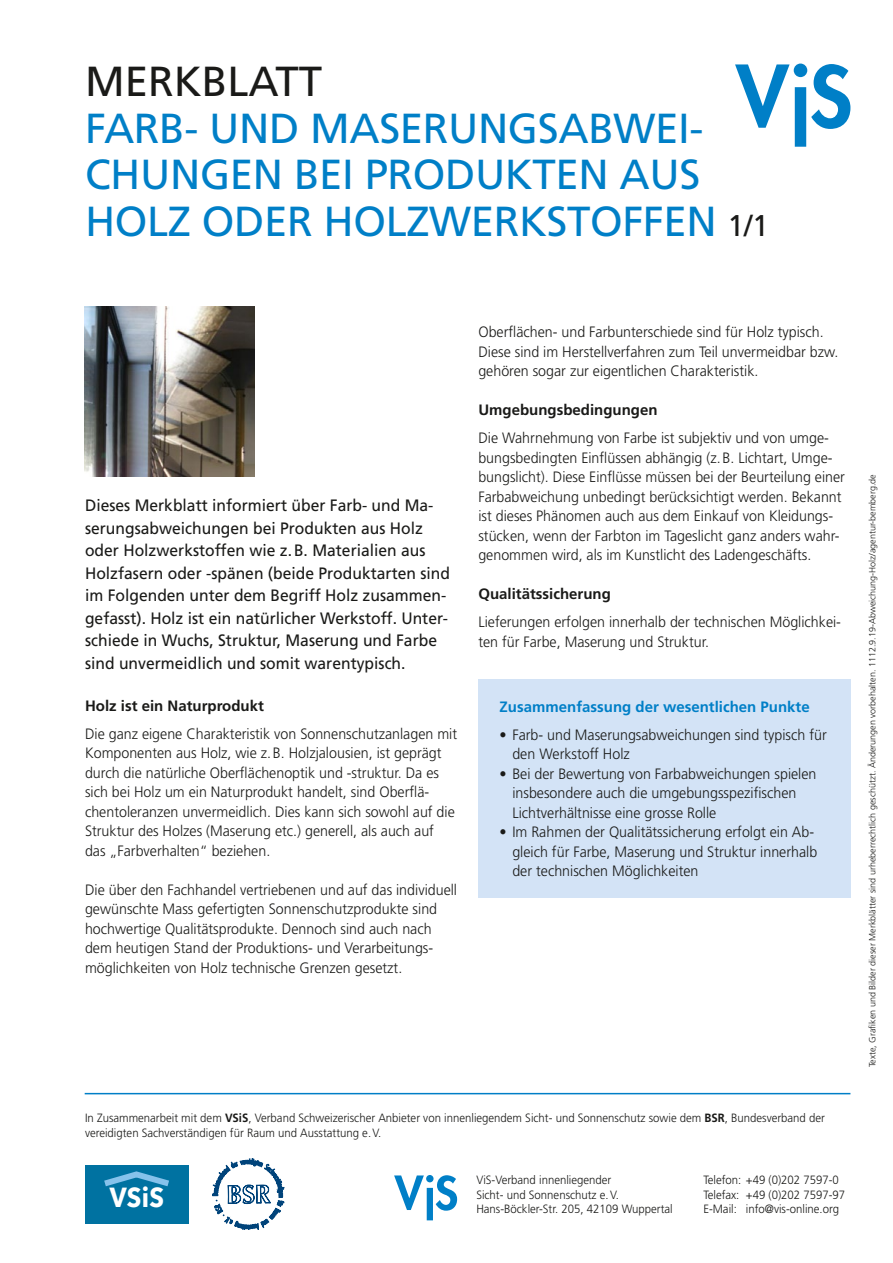
<style>
.page{position:relative;width:893px;height:1263px;background:#fff}
.page>*{position:absolute;margin:0;border:0;box-sizing:border-box;transform-origin:0 0}
.t1{font:42px/46.5px "Frutiger";letter-spacing:-.01em;color:#007fc7}
.t2{font:42px "Frutiger";color:#1a1a18}
.t3{font:700 27.6px "Avenir Next LT Com";color:#fff;scale:.9 1}
.t4{font:16.5px/22.5px "Frutiger";color:#1a1a18;scale:.95 1}
.t5{font:300 15px/19.5px "Frutiger";color:#1a1a18;scale:.95 1}
.t6{font:700 15px "Frutiger";color:#1a1a18}
.t7{font:700 15px "Frutiger";color:#007fc7}
.t8{font:300 12px/14.4px "Frutiger";color:#1a1a18;scale:.95 1}
.t9{font:300 9px "Frutiger";color:#1a1a18}
.s1{font-size:30px;color:#1a1a18}
.s2{font-weight:700}
</style>
<div class="page">
<svg style="left:735px;top:64px;width:115px;height:83px"></svg>
<img style="left:85px;top:306px;width:170px;height:170px">
<hr style="left:85px;top:1093px;width:765px;height:1px;background:#007fc7">
<div style="left:478px;top:679px;width:372px;height:219px;background:#d3e3f6"></div>
<svg style="left:394px;top:1175px;width:63px;height:45px"></svg>
<div style="left:85px;top:1165px;width:104px;height:58px;background:#0072a1"></div>
<svg style="left:104px;top:1171px;width:65px;height:16px"></svg>
<svg style="left:212px;top:1158px;width:72px;height:72px"></svg>
<h1 class="t2" style="left:85px;top:57px;width:239px">MERKBLATT</h1>
<h1 class="t1" style="left:85px;top:105px;width:685px">FARB- UND MASERUNGSABWEI-<br>CHUNGEN BEI PRODUKTEN AUS<br>HOLZ ODER HOLZWERKSTOFFEN <span class="s1">1/1</span></h1>
<p class="t4" style="left:85px;top:494px;width:386px">Dieses Merkblatt informiert über Farb- und Ma&shy;serungsabweichungen bei Produkten aus Holz oder Holzwerkstoffen wie z.B. Materialien aus Holzfasern oder -spänen (beide Produktarten sind im Folgenden unter dem Begriff Holz zusammen&shy;gefasst). Holz ist ein natürlicher Werkstoff. Unter&shy;schiede in Wuchs, Struktur, Maserung und Farbe sind unvermeidlich und somit warentypisch.</p>
<p class="t6" style="left:85px;top:696px;width:180px">Holz ist ein Naturprodukt</p>
<p class="t5" style="left:85px;top:724px;width:393px">Die ganz eigene Charakteristik von Sonnenschutzanlagen mit Komponenten aus Holz, wie z.B. Holzjalousien, ist geprägt durch die natürliche Oberflächenoptik und -struktur. Da es sich bei Holz um ein Naturprodukt handelt, sind Oberflä&shy;chentoleranzen unvermeidlich. Dies kann sich sowohl auf die Struktur des Holzes (Maserung etc.) generell, als auch auf das „Farbverhalten“ beziehen.</p>
<p class="t5" style="left:85px;top:880px;width:393px">Die über den Fachhandel vertriebenen und auf das individuell gewünschte Mass gefertigten Sonnenschutzprodukte sind hochwertige Qualitätsprodukte. Dennoch sind auch nach dem heutigen Stand der Produktions- und Verarbeitungs&shy;möglichkeiten von Holz technische Grenzen gesetzt.</p>
<p class="t5" style="left:478px;top:322px;width:380px">Oberflächen- und Farbunterschiede sind für Holz typisch.<br>Diese sind im Herstellverfahren zum Teil unvermeidbar bzw. gehören sogar zur eigentlichen Charakteristik.</p>
<p class="t6" style="left:478px;top:401px;width:181px">Umgebungsbedingungen</p>
<p class="t5" style="left:478px;top:428px;width:387px">Die Wahrnehmung von Farbe ist subjektiv und von umge&shy;bungsbedingten Einflüssen abhängig (z.B. Lichtart, Umge&shy;bungslicht). Diese Einflüsse müssen bei der Beurteilung einer Farbabweichung unbedingt berücksichtigt werden. Bekannt ist dieses Phänomen auch aus dem Einkauf von Kleidungs&shy;stücken, wenn der Farbton im Tageslicht ganz anders wahr&shy;genommen wird, als im Kunstlicht des Ladengeschäfts.</p>
<p class="t6" style="left:478px;top:585px;width:134px">Qualitätssicherung</p>
<p class="t5" style="left:478px;top:612px;width:383px">Lieferungen erfolgen innerhalb der technischen Möglichkei&shy;ten für Farbe, Maserung und Struktur.</p>
<p class="t7" style="left:500px;top:697px;width:312px">Zusammenfassung der wesentlichen Punkte</p>
<p class="t5" style="left:512px;top:724px;width:332px;text-indent:-13px">• Farb- und Maserungsabweichungen sind typisch für den Werkstoff Holz</p>
<p class="t5" style="left:512px;top:763px;width:322px;text-indent:-13px">• Bei der Bewertung von Farbabweichungen spielen insbesondere auch die umgebungsspezifischen<br>Lichtverhältnisse eine grosse Rolle</p>
<p class="t5" style="left:512px;top:822px;width:322px;text-indent:-13px">• Im Rahmen der Qualitätssicherung erfolgt ein Ab&shy;gleich für Farbe, Maserung und Struktur innerhalb der technischen Möglichkeiten</p>
<p class="t8" style="left:85px;top:1111px;width:780px">In Zusammenarbeit mit dem <span class="s2">VSiS</span>, Verband Schweizerischer Anbieter von innenliegendem Sicht- und Sonnenschutz sowie dem <span class="s2">BSR</span>, Bundesverband der vereidigten Sachverständigen für Raum und Ausstattung e.V.</p>
<h2 class="t3" style="left:110px;top:1180px;width:62px">VSiS</h2>
<p class="t8" style="left:476px;top:1173px;width:208px">ViS-Verband innenliegender<br>Sicht- und Sonnenschutz e.V.<br>Hans-Böckler-Str. 205, 42109 Wuppertal</p>
<p class="t8" style="left:703px;top:1173px;width:151px">Telefon: +49 (0)202 7597-0<br>Telefax: +49 (0)202 7597-97</p>
<p class="t8" style="left:703px;top:1202px;width:145px">E-Mail: info@vis-online.org</p>
<p class="t9" style="left:867px;top:1067px;width:594px;rotate:-90deg">Texte, Grafiken und Bilder dieser Merkblätter sind urheberrechtlich geschützt. Änderungen vorbehalten. 1112.9.19-Abweichung-Holz/agentur-bemberg.de</p>
</div>
